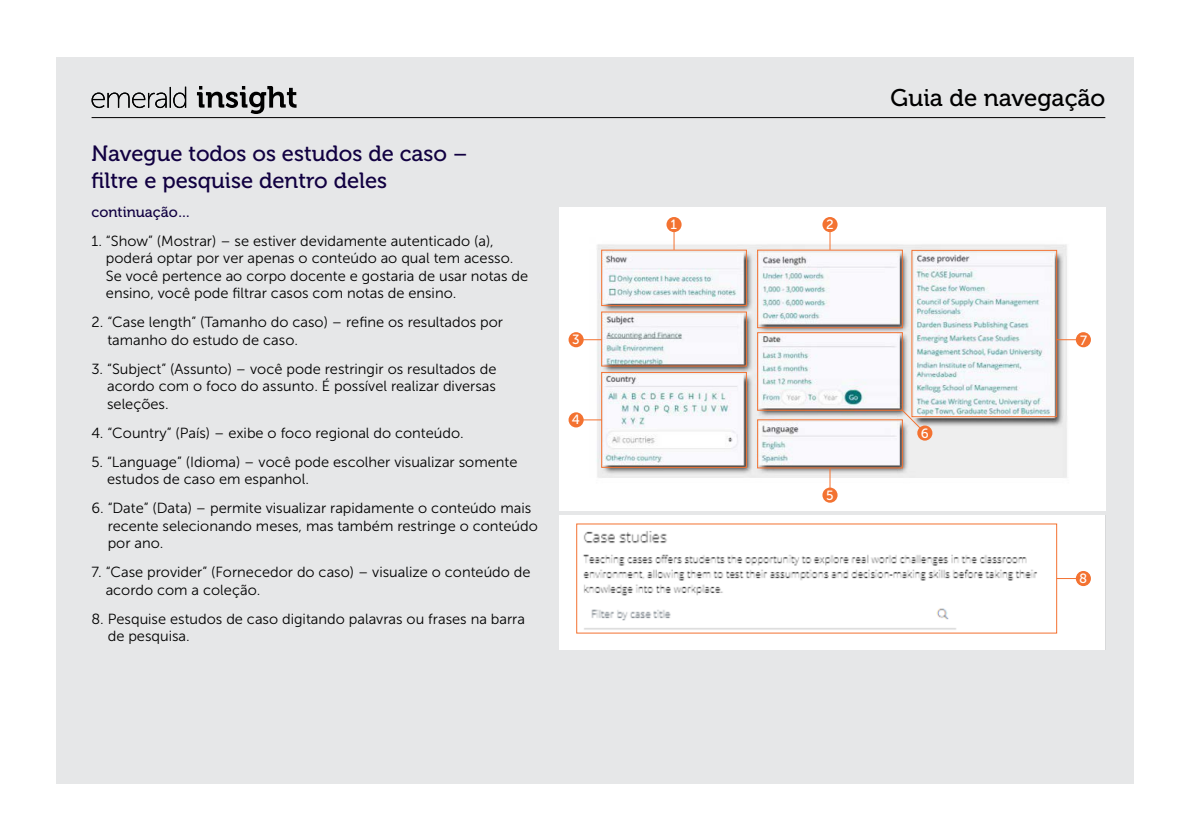
<style>
.page{position:relative;width:1191px;height:840px;background:#fff}
.page>*{position:absolute;margin:0;border:0;box-sizing:border-box;transform-origin:0 0}
.t1{font:24px "Museo 500";color:#000}
.t2{font:22px/26.4px "Museo 500";color:#110041}
.t3{font:14.6px/17.6px "Museo Sans 300";color:#000}
.t4{font:14.6px "Museo 500";color:#110041}
.t5{font:13.4px "Museo Sans 500";color:#fff}
</style>
<div class="page">
<div style="left:57px;top:57px;width:1077px;height:725px;background:#e6e7e8"></div>
<hr style="left:92px;top:117px;width:1013px;height:1px;background:#000">
<svg style="left:92px;top:86px;width:204px;height:28px"></svg>
<img style="left:559px;top:515px;width:546px;height:134px">
<img style="left:559px;top:207px;width:546px;height:303px">
<div style="left:601px;top:249px;width:146px;height:57px;border:1px solid #f37231"></div>
<div style="left:757px;top:249px;width:146px;height:79px;border:1px solid #f37231"></div>
<div style="left:757px;top:332px;width:146px;height:78px;border:1px solid #f37231"></div>
<div style="left:911px;top:250px;width:146px;height:167px;border:1px solid #f37231"></div>
<div style="left:757px;top:419px;width:146px;height:49px;border:1px solid #f37231"></div>
<div style="left:601px;top:372px;width:146px;height:95px;border:1px solid #f37231"></div>
<svg style="left:673px;top:232px;width:1px;height:18px"></svg>
<div style="left:666px;top:217px;width:15px;height:15px;background:#f37231;border-radius:50%"></div>
<svg style="left:829px;top:232px;width:1px;height:18px"></svg>
<div style="left:822px;top:217px;width:15px;height:15px;background:#f37231;border-radius:50%"></div>
<svg style="left:900px;top:408px;width:22px;height:22px"></svg>
<div style="left:917px;top:425px;width:15px;height:15px;background:#f37231;border-radius:50%"></div>
<svg style="left:829px;top:468px;width:1px;height:19px"></svg>
<div style="left:822px;top:487px;width:15px;height:15px;background:#f37231;border-radius:50%"></div>
<svg style="left:583px;top:339px;width:19px;height:1px"></svg>
<div style="left:568px;top:332px;width:15px;height:15px;background:#f37231;border-radius:50%"></div>
<svg style="left:1056px;top:339px;width:19px;height:1px"></svg>
<div style="left:1075px;top:332px;width:16px;height:15px;background:#f37231;border-radius:50%"></div>
<svg style="left:1056px;top:577px;width:19px;height:1px"></svg>
<div style="left:1075px;top:570px;width:16px;height:15px;background:#f37231;border-radius:50%"></div>
<svg style="left:583px;top:419px;width:19px;height:1px"></svg>
<div style="left:568px;top:412px;width:15px;height:15px;background:#f37231;border-radius:50%"></div>
<p class="t2" style="left:92px;top:141px;width:377px">Navegue todos os estudos de caso – filtre e pesquise dentro deles</p>
<p class="t4" style="left:92px;top:203px;width:101px">continuação…</p>
<p class="t3" style="left:106px;top:232px;width:424px;text-indent:-14px">1. “Show” (Mostrar) – se estiver devidamente autenticado (a), poderá optar por ver apenas o conteúdo ao qual tem acesso.<br>Se você pertence ao corpo docente e gostaria de usar notas de ensino, você pode filtrar casos com notas de ensino.</p>
<p class="t3" style="left:107px;top:313px;width:397px;text-indent:-16px">2. “Case length” (Tamanho do caso) – refine os resultados por tamanho do estudo de caso.</p>
<p class="t3" style="left:107px;top:360px;width:391px;text-align:justify;text-indent:-16px">3. “Subject” (Assunto) – você pode restringir os resultados de acordo com o foco do assunto. É possível realizar diversas seleções.</p>
<p class="t3" style="left:92px;top:423px;width:374px">4. “Country” (País) – exibe o foco regional do conteúdo.</p>
<p class="t3" style="left:107px;top:452px;width:412px;text-indent:-16px">5. “Language” (Idioma) – você pode escolher visualizar somente estudos de caso em espanhol.</p>
<p class="t3" style="left:108px;top:499px;width:432px;text-indent:-16px">6. “Date” (Data) – permite visualizar rapidamente o conteúdo mais recente selecionando meses, mas também restringe o conteúdo por ano.</p>
<p class="t3" style="left:106px;top:563px;width:426px;text-indent:-14px">7. “Case provider” (Fornecedor do caso) – visualize o conteúdo de acordo com a coleção.</p>
<p class="t3" style="left:108px;top:609px;width:419px;text-indent:-16px">8. Pesquise estudos de caso digitando palavras ou frases na barra de pesquisa.</p>
<p class="t5" style="left:670px;top:217px;width:8px">1</p>
<p class="t5" style="left:826px;top:217px;width:9px">2</p>
<h1 class="t1" style="left:890px;top:84px;width:216px">Guia de navegação</h1>
<p class="t5" style="left:572px;top:332px;width:9px">3</p>
<p class="t5" style="left:1080px;top:332px;width:9px">7</p>
<p class="t5" style="left:572px;top:412px;width:10px">4</p>
<p class="t5" style="left:826px;top:487px;width:9px">5</p>
<p class="t5" style="left:920px;top:425px;width:9px">6</p>
<p class="t5" style="left:1079px;top:570px;width:10px">8</p>
</div>
